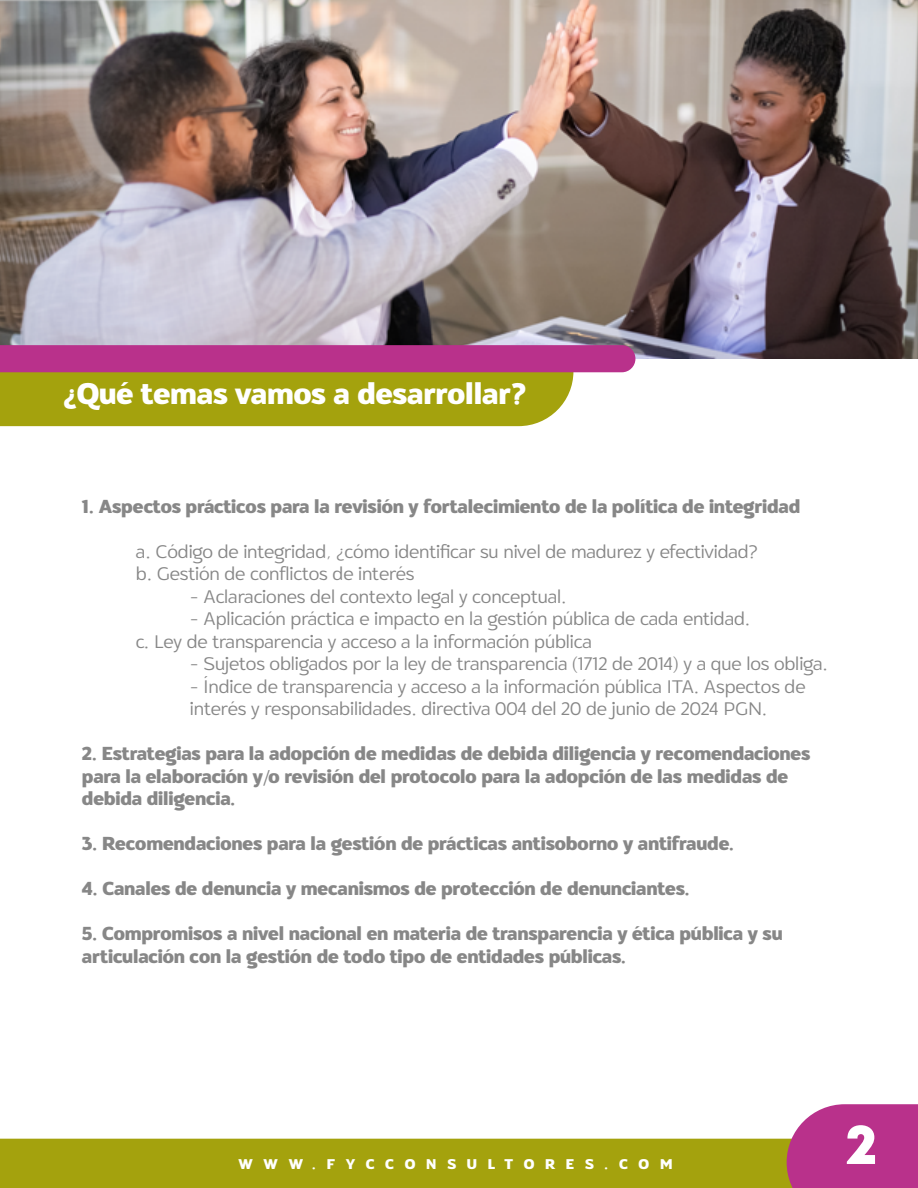
<style>
.page{position:relative;width:918px;height:1188px;background:#fff}
.page>*{position:absolute;margin:0;border:0;box-sizing:border-box;transform-origin:0 0}
.t1{font:800 57px "Mont";color:#fff}
.t2{font:700 28.5px "Oliviar Sans";color:#fff}
.t3{font:700 18px/22.5px "Oliviar Sans";letter-spacing:-.005em;color:#878787}
.t4{font:200 18px/22.5px "Oliviar Sans";letter-spacing:-.005em;color:#878787}
.t5{font:700 13.5px "Oliviar Sans";letter-spacing:.8em;color:#fff}
</style>
<div class="page">
<div style="left:0;top:1139px;width:787px;height:49px;background:#a4a20d"></div>
<svg style="left:787px;top:1104px;width:131px;height:84px"></svg>
<div style="left:0;top:372px;width:573px;height:54px;background:#a4a20d"></div>
<img style="left:0;top:0;width:918px;height:359px">
<div style="left:0;top:345px;width:635px;height:27px;background:#b9318b"></div>
<h2 class="t2" style="left:64px;top:376px;width:464px">¿Qué temas vamos a desarrollar?</h2>
<p class="t3" style="left:82px;top:495px;width:720px">1. Aspectos prácticos para la revisión y fortalecimiento de la política de integridad</p>
<p class="t4" style="left:136px;top:540px;width:624px">a. Código de integridad, ¿cómo identificar su nivel de madurez y efectividad? b. Gestión de conflictos de interés</p>
<p class="t4" style="left:190px;top:585px;width:378px">- Aclaraciones del contexto legal y conceptual.</p>
<p class="t4" style="left:136px;top:608px;width:616px;text-indent:54px">- Aplicación práctica e impacto en la gestión pública de cada entidad. c. Ley de transparencia y acceso a la información pública</p>
<p class="t4" style="left:190px;top:653px;width:640px">- Sujetos obligados por la ley de transparencia (1712 de 2014) y a que los obliga.</p>
<p class="t4" style="left:190px;top:675px;width:617px">- Índice de transparencia y acceso a la información pública ITA. Aspectos de interés y responsabilidades. directiva 004 del 20 de junio de 2024 PGN.</p>
<p class="t3" style="left:82px;top:743px;width:730px">2. Estrategias para la adopción de medidas de debida diligencia y recomendaciones para la elaboración y/o revisión del protocolo para la adopción de las medidas de debida diligencia.</p>
<p class="t3" style="left:82px;top:833px;width:654px">3. Recomendaciones para la gestión de prácticas antisoborno y antifraude.</p>
<p class="t3" style="left:82px;top:878px;width:609px">4. Canales de denuncia y mecanismos de protección de denunciantes.</p>
<p class="t3" style="left:82px;top:923px;width:702px">5. Compromisos a nivel nacional en materia de transparencia y ética pública y su articulación con la gestión de todo tipo de entidades públicas.</p>
<p class="t5" style="left:238px;top:1155px;width:436px">WWW.FYCCONSULTORES.COM</p>
<h1 class="t1" style="left:845px;top:1107px;width:34px">2</h1>
</div>
